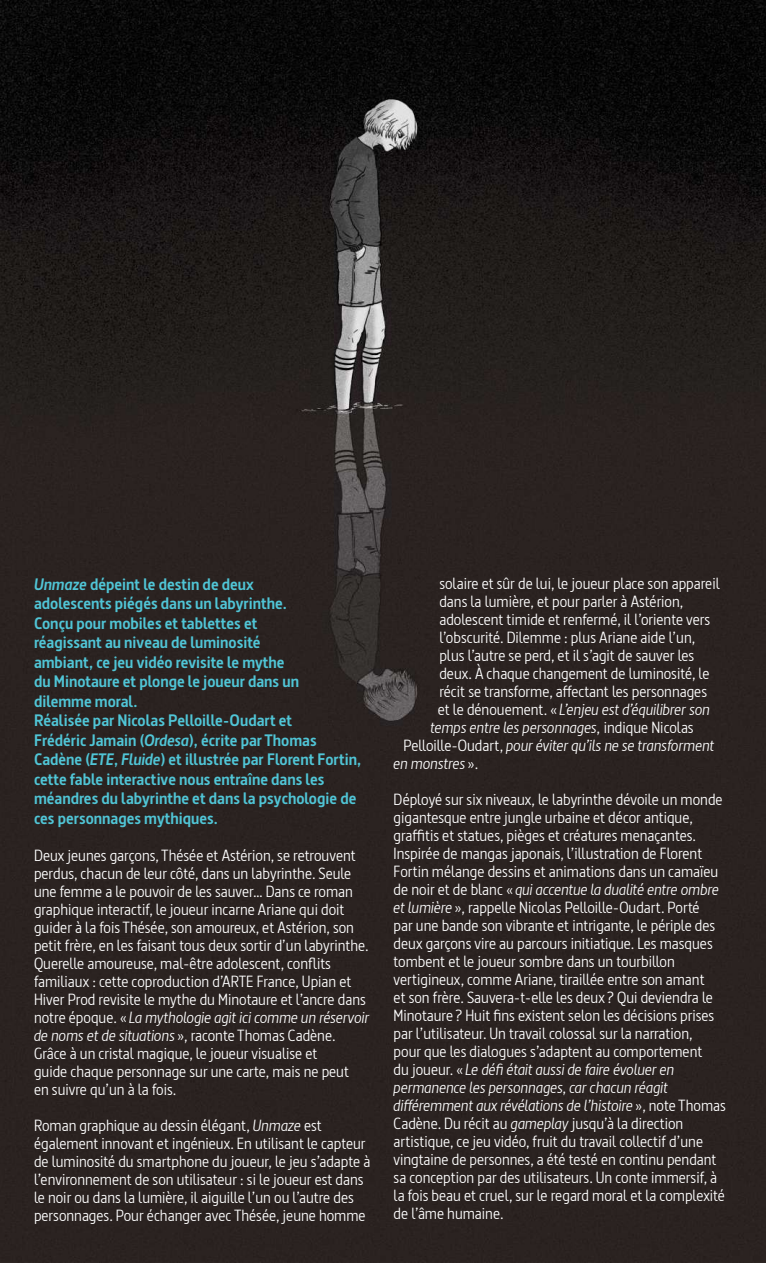
<style>
.page{position:relative;width:766px;height:1263px;background:#fff}
.page>*{position:absolute;margin:0;border:0;box-sizing:border-box;transform-origin:0 0}
.t1{font:700 16.5px/19.5px "Barna";color:#50c5d6}
.t2{font:15.75px/18px "Barna";color:#fff}
.t3{font:italic 15.75px "Barna";color:#fff}
.s1{font-style:italic}
.s2{font-style:normal}
</style>
<div class="page">
<img style="left:0;top:0;width:765px;height:1263px">
<p class="t1" style="left:34px;top:574px;width:328px"><span class="s1">Unmaze</span> dépeint le destin de deux<br>adolescents piégés dans un labyrinthe.<br>Conçu pour mobiles et tablettes et<br>réagissant au niveau de luminosité<br>ambiant, ce jeu vidéo revisite le mythe<br>du Minotaure et plonge le joueur dans un<br>dilemme moral.<br>Réalisée par Nicolas Pelloille-Oudart et<br>Frédéric Jamain (<span class="s1">Ordesa</span>), écrite par Thomas Cadène (<span class="s1">ETE</span>, <span class="s1">Fluide</span>) et illustrée par Florent Fortin, cette fable interactive nous entraîne dans les méandres du labyrinthe et dans la psychologie de ces personnages mythiques.</p>
<p class="t2" style="left:34px;top:847px;width:337px">Deux jeunes garçons, Thésée et Astérion, se retrouvent perdus, chacun de leur côté, dans un labyrinthe. Seule une femme a le pouvoir de les sauver… Dans ce roman graphique interactif, le joueur incarne Ariane qui doit guider à la fois Thésée, son amoureux, et Astérion, son petit frère, en les faisant tous deux sortir d’un labyrinthe.<br>Querelle amoureuse, mal-être adolescent, conflits familiaux : cette coproduction d’ARTE France, Upian et Hiver Prod revisite le mythe du Minotaure et l’ancre dans notre époque. « <span class="s1">La mythologie agit ici comme un réservoir de noms et de situations</span> », raconte Thomas Cadène.<br>Grâce à un cristal magique, le joueur visualise et<br>guide chaque personnage sur une carte, mais ne peut<br>en suivre qu’un à la fois.</p>
<p class="t2" style="left:34px;top:1117px;width:338px">Roman graphique au dessin élégant, <span class="s1">Unmaze</span> est également innovant et ingénieux. En utilisant le capteur de luminosité du smartphone du joueur, le jeu s’adapte à l’environnement de son utilisateur : si le joueur est dans le noir ou dans la lumière, il aiguille l’un ou l’autre des personnages. Pour échanger avec Thésée, jeune homme</p>
<p class="t2" style="left:439px;top:575px;width:282px">solaire et sûr de lui, le joueur place son appareil</p>
<p class="t2" style="left:439px;top:593px;width:245px">dans la lumière, et pour parler à Astérion,</p>
<p class="t2" style="left:439px;top:611px;width:272px">adolescent timide et renfermé, il l’oriente vers</p>
<p class="t2" style="left:439px;top:629px;width:257px">l’obscurité. Dilemme : plus Ariane aide l’un,</p>
<p class="t2" style="left:439px;top:647px;width:256px">plus l’autre se perd, et il s’agit de sauver les</p>
<p class="t2" style="left:439px;top:665px;width:271px">deux. À chaque changement de luminosité, le</p>
<p class="t2" style="left:439px;top:683px;width:269px">récit se transforme, affectant les personnages</p>
<p class="t3" style="left:438px;top:700px;width:273px"><span class="s2">et le dénouement. «</span> L’enjeu est d’équilibrer son</p>
<p class="t3" style="left:430px;top:718px;width:265px">temps entre les personnages, <span class="s2">indique Nicolas</span></p>
<p class="t3" style="left:403px;top:736px;width:312px"><span class="s2">Pelloille-Oudart,</span> pour éviter qu’ils ne se transforment</p>
<p class="t3" style="left:393px;top:754px;width:86px">en monstres <span class="s2">».</span></p>
<p class="t2" style="left:393px;top:791px;width:333px">Déployé sur six niveaux, le labyrinthe dévoile un monde gigantesque entre jungle urbaine et décor antique, graffitis et statues, pièges et créatures menaçantes.<br>Inspirée de mangas japonais, l’illustration de Florent Fortin mélange dessins et animations dans un camaïeu de noir et de blanc « <span class="s1">qui accentue la dualité entre ombre et lumière</span> », rappelle Nicolas Pelloille-Oudart. Porté<br>par une bande son vibrante et intrigante, le périple des deux garçons vire au parcours initiatique. Les masques tombent et le joueur sombre dans un tourbillon vertigineux, comme Ariane, tiraillée entre son amant<br>et son frère. Sauvera-t-elle les deux ? Qui deviendra le Minotaure ? Huit fins existent selon les décisions prises par l’utilisateur. Un travail colossal sur la narration,<br>pour que les dialogues s’adaptent au comportement<br>du joueur. « <span class="s1">Le défi était aussi de faire évoluer en permanence les personnages, car chacun réagit différemment aux révélations de l’histoire</span> », note Thomas Cadène. Du récit au <span class="s1">gameplay</span> jusqu’à la direction artistique, ce jeu vidéo, fruit du travail collectif d’une vingtaine de personnes, a été testé en continu pendant sa conception par des utilisateurs. Un conte immersif, à la fois beau et cruel, sur le regard moral et la complexité de l’âme humaine.</p>
</div>
